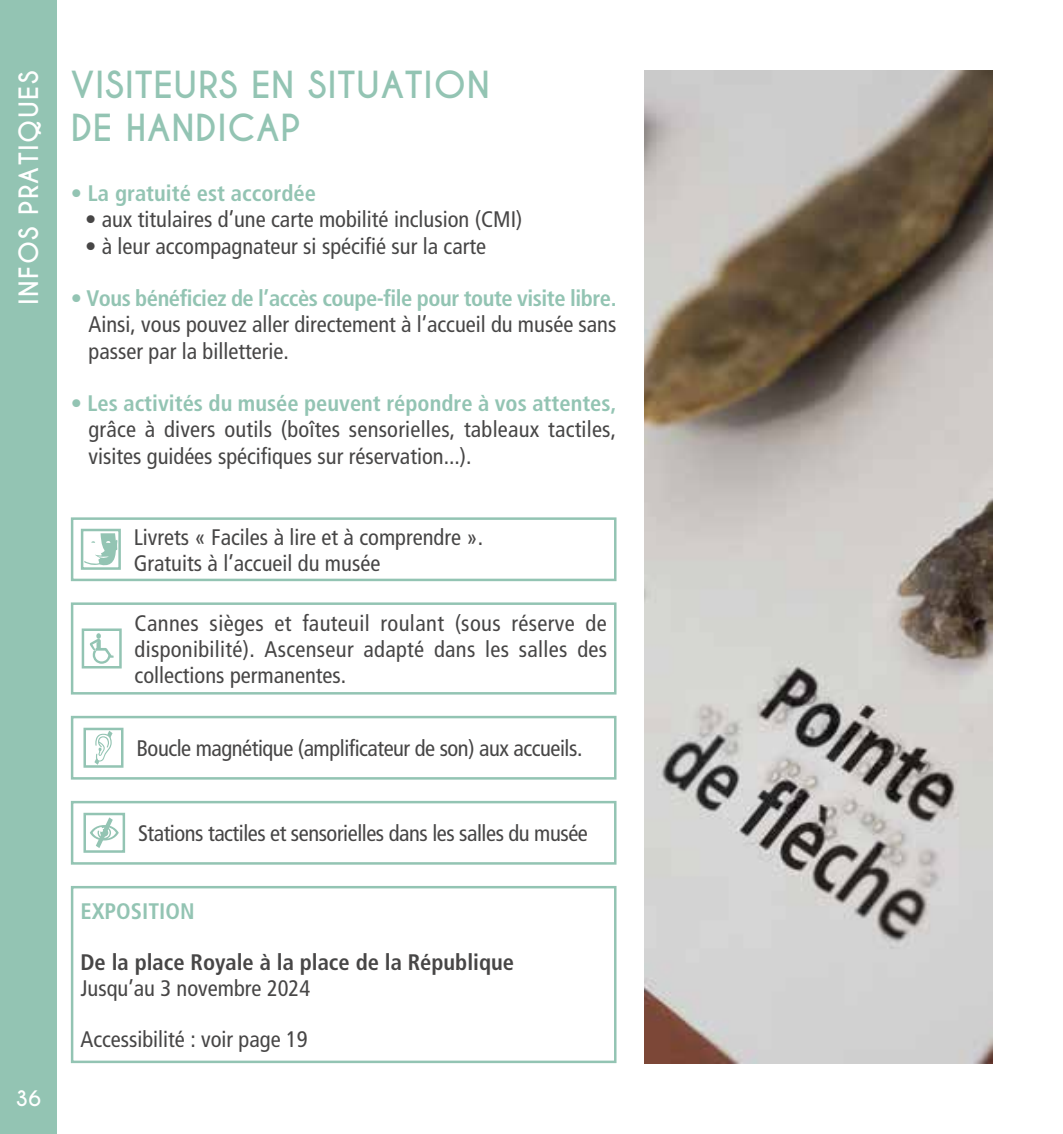
<style>
.page{position:relative;width:1063px;height:1134px;background:#fff}
.page>*{position:absolute;margin:0;border:0;box-sizing:border-box;transform-origin:0 0}
.t1{font:700 35px/42.5px "Caviar Dreams";letter-spacing:.02em;color:#93c4b3}
.t2{font:700 25px "Caviar Dreams";letter-spacing:.06em;color:#fff}
.t3{font:condensed 22.5px/26.2px "Frutiger";color:#474646}
.t4{font:condensed 22.5px "Frutiger";letter-spacing:-.02em;color:#474646}
.t5{font:700 condensed 22.5px "Frutiger";color:#93c4b3}
.t6{font:700 condensed 22.5px "Frutiger";letter-spacing:-.02em;color:#93c4b3}
.t7{font:700 condensed 22.5px "Frutiger";color:#474646}
.t8{font:700 20px "Caviar Dreams";color:#fff}
</style>
<div class="page">
<div style="left:0;top:0;width:57px;height:1134px;background:#93c4b3"></div>
<img style="left:645px;top:71px;width:347px;height:992px">
<div style="left:71px;top:716px;width:546px;height:64px;border:2px solid #93c4b3"></div>
<div style="left:83px;top:728px;width:41px;height:40px;background:#fff;border:2px solid #93c4b3"></div>
<svg style="left:94px;top:731px;width:19px;height:34px"></svg>
<div style="left:71px;top:886px;width:546px;height:177px;border:2px solid #93c4b3"></div>
<div style="left:71px;top:602px;width:546px;height:92px;border:2px solid #93c4b3"></div>
<div style="left:82px;top:628px;width:40px;height:40px;background:#fff;border:2px solid #93c4b3"></div>
<svg style="left:90px;top:633px;width:24px;height:31px"></svg>
<div style="left:71px;top:517px;width:546px;height:64px;border:2px solid #93c4b3"></div>
<div style="left:81px;top:529px;width:40px;height:41px;background:#fff;border:2px solid #93c4b3"></div>
<svg style="left:84px;top:533px;width:34px;height:36px"></svg>
<div style="left:71px;top:801px;width:546px;height:64px;border:2px solid #93c4b3"></div>
<div style="left:83px;top:813px;width:42px;height:40px;background:#fff;border:2px solid #93c4b3"></div>
<svg style="left:90px;top:817px;width:29px;height:31px"></svg>
<p class="t2" style="left:14px;top:305px;width:236px;rotate:-90deg">INFOS PRATIQUES</p>
<p class="t8" style="left:16px;top:1087px;width:27px">36</p>
<h1 class="t1" style="left:71px;top:65px;width:421px">VISITEURS EN SITUATION<br>DE HANDICAP</h1>
<p class="t5" style="left:71px;top:180px;width:247px">• La gratuité est accordée</p>
<p class="t3" style="left:85px;top:207px;width:439px">• aux titulaires d’une carte mobilité inclusion (CMI)</p>
<p class="t3" style="left:85px;top:233px;width:403px">• à leur accompagnateur si spécifié sur la carte</p>
<p class="t6" style="left:71px;top:285px;width:547px">• Vous bénéficiez de l’accès coupe-file pour toute visite libre.</p>
<p class="t3" style="left:89px;top:312px;width:529px">Ainsi, vous pouvez aller directement à l’accueil du musée sans passer par la billetterie.</p>
<p class="t5" style="left:71px;top:390px;width:547px">• Les activités du musée peuvent répondre à vos attentes,</p>
<p class="t3" style="left:89px;top:417px;width:529px">grâce à divers outils (boîtes sensorielles, tableaux tactiles, visites guidées spécifiques sur réservation...).</p>
<p class="t3" style="left:134px;top:524px;width:351px">Livrets « Faciles à lire et à comprendre ».<br>Gratuits à l’accueil du musée</p>
<p class="t3" style="left:135px;top:610px;width:474px;text-align:justify">Cannes sièges et fauteuil roulant (sous réserve de disponibilité). Ascenseur adapté dans les salles des collections permanentes.</p>
<p class="t4" style="left:136px;top:735px;width:447px">Boucle magnétique (amplificateur de son) aux accueils.</p>
<p class="t4" style="left:138px;top:820px;width:451px">Stations tactiles et sensorielles dans les salles du musée</p>
<p class="t5" style="left:80px;top:898px;width:116px">EXPOSITION</p>
<p class="t7" style="left:80px;top:949px;width:435px">De la place Royale à la place de la République</p>
<p class="t3" style="left:80px;top:975px;width:231px">Jusqu’au 3 novembre 2024</p>
<p class="t3" style="left:80px;top:1026px;width:229px">Accessibilité : voir page 19</p>
</div>
